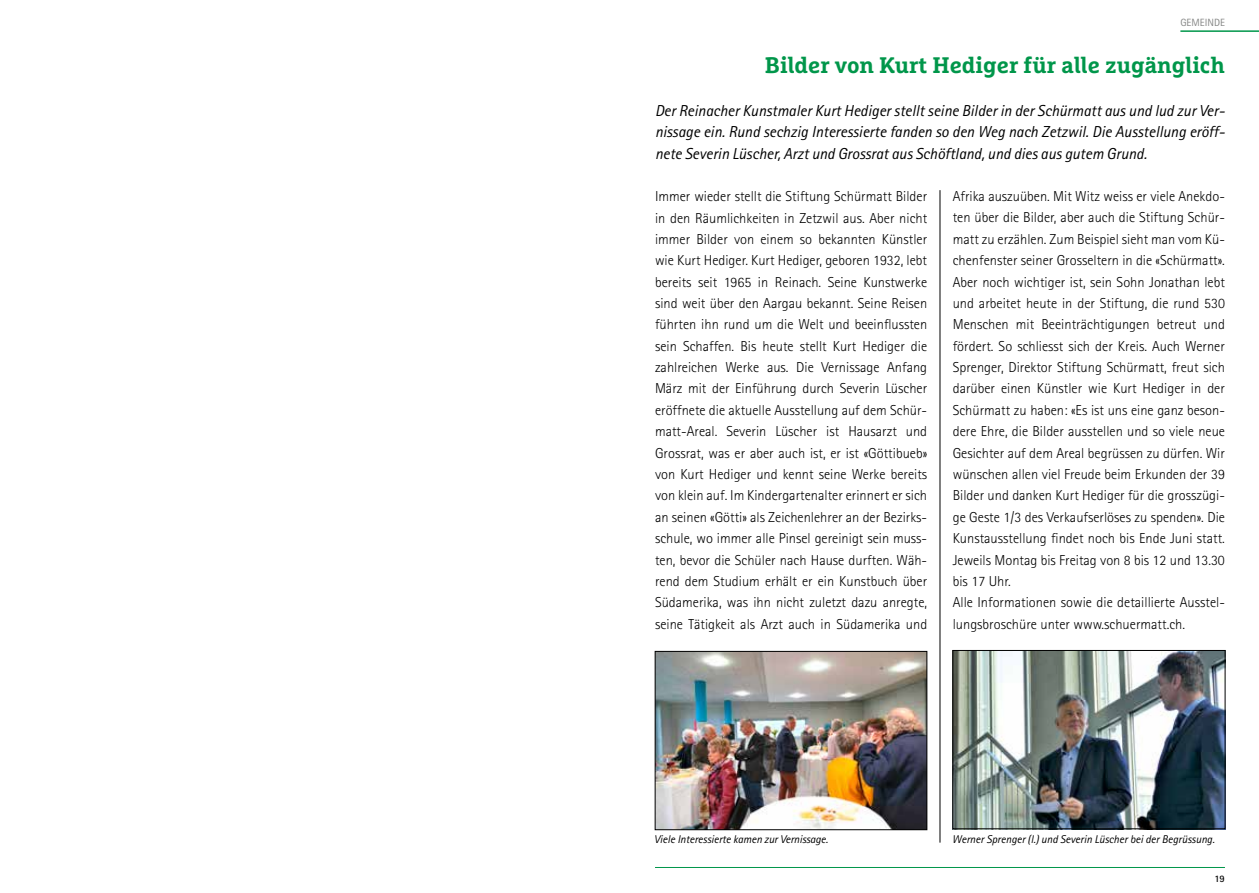
<style>
.page{position:relative;width:1259px;height:893px;background:#fff}
.page>*{position:absolute;margin:0;border:0;box-sizing:border-box;transform-origin:0 0}
.t1{font:700 22.5px "Marselis Slab Pro";color:#00964a}
.t2{font:italic 15.9px/21.3px "Rotis Sans Serif";color:#000;text-align:justify}
.t3{font:300 14.4px/21.3px "Rotis Sans Serif";color:#000;text-align:justify}
.t4{font:italic 11.25px "Rotis Sans Serif";color:#000}
.t5{font:10.5px "Rotis Sans Serif";color:#868786}
.t6{font:700 9.9px "Rotis Sans Serif";color:#000}
</style>
<div class="page">
<hr style="left:1180px;top:30px;width:79px;height:2px;background:#00964a">
<hr style="left:655px;top:867px;width:570px;height:1px;background:#00964a">
<hr style="left:939px;top:190px;width:1px;height:653px;background:#000">
<img style="left:954px;top:652px;width:269px;height:175px">
<div style="left:952px;top:650px;width:273px;height:179px;border:1px solid #000"></div>
<img style="left:657px;top:653px;width:268px;height:175px">
<div style="left:655px;top:651px;width:272px;height:179px;border:1px solid #000"></div>
<p class="t5" style="left:1180px;top:16px;width:46px">GEMEINDE</p>
<h1 class="t1" style="left:765px;top:51px;width:461px">Bilder von Kurt Hediger für alle zugänglich</h1>
<p class="t2" style="left:655px;top:100px;width:571px">Der Reinacher Kunstmaler Kurt Hediger stellt seine Bilder in der Schürmatt aus und lud zur Ver&shy;nissage ein. Rund sechzig Interessierte fanden so den Weg nach Zetzwil. Die Ausstellung eröff&shy;nete Severin Lüscher, Arzt und Grossrat aus Schöftland, und dies aus gutem Grund.</p>
<p class="t3" style="left:655px;top:186px;width:274px">Immer wieder stellt die Stiftung Schürmatt Bilder in den Räumlichkeiten in Zetzwil aus. Aber nicht immer Bilder von einem so bekannten Künstler wie Kurt Hediger. Kurt Hediger, geboren 1932, lebt bereits seit 1965 in Reinach. Seine Kunstwerke sind weit über den Aargau bekannt. Seine Reisen führten ihn rund um die Welt und beeinflussten sein Schaffen. Bis heute stellt Kurt Hediger die zahlreichen Werke aus. Die Vernissage Anfang März mit der Einführung durch Severin Lüscher eröffnete die aktuelle Ausstellung auf dem Schür&shy;matt-Areal. Severin Lüscher ist Hausarzt und Grossrat, was er aber auch ist, er ist «Göttibueb» von Kurt Hediger und kennt seine Werke bereits von klein auf. Im Kindergartenalter erinnert er sich an seinen «Götti» als Zeichenlehrer an der Bezirks&shy;schule, wo immer alle Pinsel gereinigt sein muss&shy;ten, bevor die Schüler nach Hause durften. Wäh&shy;rend dem Studium erhält er ein Kunstbuch über Südamerika, was ihn nicht zuletzt dazu anregte, seine Tätigkeit als Arzt auch in Südamerika und</p>
<p class="t3" style="left:952px;top:186px;width:274px;text-align:left">Afrika auszuüben. Mit Witz weiss er viele Anekdo&shy;ten über die Bilder, aber auch die Stiftung Schür&shy;matt zu erzählen. Zum Beispiel sieht man vom Kü&shy;chenfenster seiner Grosseltern in die «Schürmatt».<br>Aber noch wichtiger ist, sein Sohn Jonathan lebt und arbeitet heute in der Stiftung, die rund 530<br>Menschen mit Beeinträchtigungen betreut und fördert. So schliesst sich der Kreis. Auch Werner Sprenger, Direktor Stiftung Schürmatt, freut sich darüber einen Künstler wie Kurt Hediger in der Schürmatt zu haben: «Es ist uns eine ganz beson&shy;dere Ehre, die Bilder ausstellen und so viele neue Gesichter auf dem Areal begrüssen zu dürfen. Wir wünschen allen viel Freude beim Erkunden der 39<br>Bilder und danken Kurt Hediger für die grosszügi&shy;ge Geste 1/3 des Verkaufserlöses zu spenden». Die Kunstausstellung findet noch bis Ende Juni statt.<br>Jeweils Montag bis Freitag von 8 bis 12 und 13.30 bis 17 Uhr.<br>Alle Informationen sowie die detaillierte Ausstel&shy;lungsbroschüre unter www.schuermatt.ch.</p>
<p class="t4" style="left:654px;top:832px;width:175px">Viele Interessierte kamen zur Vernissage.</p>
<p class="t4" style="left:952px;top:832px;width:264px">Werner Sprenger (l.) und Severin Lüscher bei der Begrüssung.</p>
<p class="t6" style="left:1214px;top:872px;width:12px">19</p>
</div>
